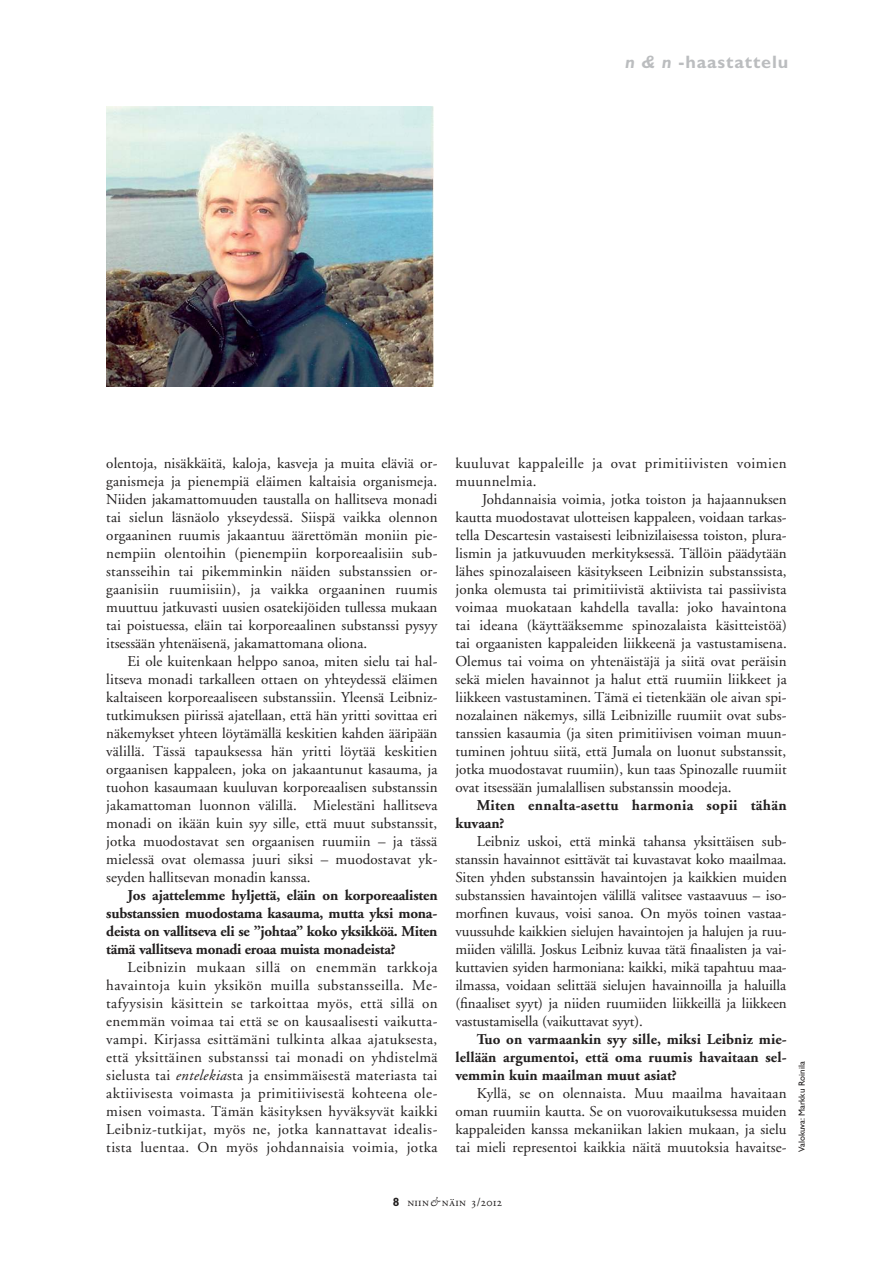
<style>
.page{position:relative;width:893px;height:1263px;background:#fff}
.page>*{position:absolute;margin:0;border:0;box-sizing:border-box;transform-origin:0 0}
.t1{font:700 18px "Gill Sans";letter-spacing:.05em;color:#bbbdbf}
.t2{font:15px/18px "Adobe Garamond";letter-spacing:.005em;color:#221f1f;text-align:justify}
.t3{font:700 15px/18px "Adobe Garamond";color:#221f1f;text-align:justify}
.t4{font:15px/18px "Adobe Garamond";letter-spacing:.03em;color:#221f1f}
.t5{font:700 15px/18px "Adobe Garamond";letter-spacing:.02em;color:#221f1f}
.t6{font:12px "Adobe Garamond Regular SC";letter-spacing:.02em;color:#221f1f}
.t7{font:9px "Gill Sans";color:#221f1f}
.s1{font-style:italic}
.s2{font-family:"Gill Sans";font-weight:700}
.s3{font-family:"Adobe Garamond";font-style:italic}
</style>
<div class="page">
<img style="left:106px;top:106px;width:328px;height:281px">
<p class="t1" style="left:625px;top:51px;width:165px"><span class="s1">n &amp; n</span> -haastattelu</p>
<p class="t2" style="left:106px;top:456px;width:333px">olentoja, nisäkkäitä, kaloja, kasveja ja muita eläviä or&shy;ganismeja ja pienempiä eläimen kaltaisia organismeja.<br>Niiden jakamattomuuden taustalla on hallitseva monadi tai sielun läsnäolo ykseydessä. Siispä vaikka olennon orgaaninen ruumis jakaantuu äärettömän moniin pie&shy;nempiin olentoihin (pienempiin korporeaalisiin sub&shy;stansseihin tai pikemminkin näiden substanssien or&shy;gaanisiin ruumiisiin), ja vaikka orgaaninen ruumis muuttuu jatkuvasti uusien osatekijöiden tullessa mukaan tai poistuessa, eläin tai korporeaalinen substanssi pysyy itsessään yhtenäisenä, jakamattomana oliona.</p>
<p class="t2" style="left:106px;top:654px;width:333px;text-indent:21px">Ei ole kuitenkaan helppo sanoa, miten sielu tai hal&shy;litseva monadi tarkalleen ottaen on yhteydessä eläimen kaltaiseen korporeaaliseen substanssiin. Yleensä Leibniz&shy;tutkimuksen piirissä ajatellaan, että hän yritti sovittaa eri näkemykset yhteen löytämällä keskitien kahden ääripään välillä. Tässä tapauksessa hän yritti löytää keskitien orgaanisen kappaleen, joka on jakaantunut kasauma, ja tuohon kasaumaan kuuluvan korporeaalisen substanssin jakamattoman luonnon välillä. Mielestäni hallitseva monadi on ikään kuin syy sille, että muut substanssit, jotka muodostavat sen orgaanisen ruumiin – ja tässä mielessä ovat olemassa juuri siksi – muodostavat yk&shy;seyden hallitsevan monadin kanssa.</p>
<p class="t3" style="left:106px;top:888px;width:333px;text-indent:21px">Jos ajattelemme hyljettä, eläin on korporeaalisten substanssien muodostama kasauma, mutta yksi mona&shy;deista on vallitseva eli se ”johtaa” koko yksikköä. Miten tämä vallitseva monadi eroaa muista monadeista?</p>
<p class="t2" style="left:106px;top:960px;width:333px;text-indent:21px">Leibnizin mukaan sillä on enemmän tarkkoja havaintoja kuin yksikön muilla substansseilla. Me&shy;tafyysisin käsittein se tarkoittaa myös, että sillä on enemmän voimaa tai että se on kausaalisesti vaikutta&shy;vampi. Kirjassa esittämäni tulkinta alkaa ajatuksesta, että yksittäinen substanssi tai monadi on yhdistelmä sielusta tai <span class="s1">entelekia</span>sta ja ensimmäisestä materiasta tai aktiivisesta voimasta ja primitiivisestä kohteena ole&shy;misen voimasta. Tämän käsityksen hyväksyvät kaikki Leibniz-tutkijat, myös ne, jotka kannattavat idealis&shy;tista luentaa. On myös johdannaisia voimia, jotka</p>
<p class="t4" style="left:455px;top:456px;width:333px">kuuluvat kappaleille ja ovat primitiivisten voimien muunnelmia.</p>
<p class="t2" style="left:455px;top:492px;width:333px;text-indent:27px">Johdannaisia voimia, jotka toiston ja hajaannuksen kautta muodostavat ulotteisen kappaleen, voidaan tarkas&shy;tella Descartesin vastaisesti leibnizilaisessa toiston, plura&shy;lismin ja jatkuvuuden merkityksessä. Tällöin päädytään lähes spinozalaiseen käsitykseen Leibnizin substanssista, jonka olemusta tai primitiivistä aktiivista tai passiivista voimaa muokataan kahdella tavalla: joko havaintona tai ideana (käyttääksemme spinozalaista käsitteistöä) tai orgaanisten kappaleiden liikkeenä ja vastustamisena.<br>Olemus tai voima on yhtenäistäjä ja siitä ovat peräisin sekä mielen havainnot ja halut että ruumiin liikkeet ja liikkeen vastustaminen. Tämä ei tietenkään ole aivan spi&shy;nozalainen näkemys, sillä Leibnizille ruumiit ovat subs&shy;tanssien kasaumia (ja siten primitiivisen voiman muun&shy;tuminen johtuu siitä, että Jumala on luonut substanssit, jotka muodostavat ruumiin), kun taas Spinozalle ruumiit ovat itsessään jumalallisen substanssin moodeja.</p>
<p class="t5" style="left:455px;top:798px;width:333px;text-indent:21px">Miten ennalta-asettu harmonia sopii tähän kuvaan?</p>
<p class="t2" style="left:455px;top:834px;width:333px;text-indent:21px">Leibniz uskoi, että minkä tahansa yksittäisen sub&shy;stanssin havainnot esittävät tai kuvastavat koko maailmaa.<br>Siten yhden substanssin havaintojen ja kaikkien muiden substanssien havaintojen välillä valitsee vastaavuus – iso&shy;morfinen kuvaus, voisi sanoa. On myös toinen vastaa&shy;vuussuhde kaikkien sielujen havaintojen ja halujen ja ruu&shy;miiden välillä. Joskus Leibniz kuvaa tätä finaalisten ja vai&shy;kuttavien syiden harmoniana: kaikki, mikä tapahtuu maa&shy;ilmassa, voidaan selittää sielujen havainnoilla ja haluilla (finaaliset syyt) ja niiden ruumiiden liikkeillä ja liikkeen vastustamisella (vaikuttavat syyt).</p>
<p class="t3" style="left:455px;top:1032px;width:333px;text-indent:21px">Tuo on varmaankin syy sille, miksi Leibniz mie&shy;lellään argumentoi, että oma ruumis havaitaan sel&shy;vemmin kuin maailman muut asiat?</p>
<p class="t2" style="left:455px;top:1086px;width:333px;text-indent:21px">Kyllä, se on olennaista. Muu maailma havaitaan oman ruumiin kautta. Se on vuorovaikutuksessa muiden kappaleiden kanssa mekaniikan lakien mukaan, ja sielu tai mieli representoi kaikkia näitä muutoksia havaitse-</p>
<p class="t7" style="left:798px;top:1152px;width:92px;rotate:-90deg">Valokuva: Markku Roinila</p>
<p class="t6" style="left:393px;top:1198px;width:111px"><span class="s2">8</span> niin <span class="s3">&amp;</span> näin 3/2012</p>
</div>
